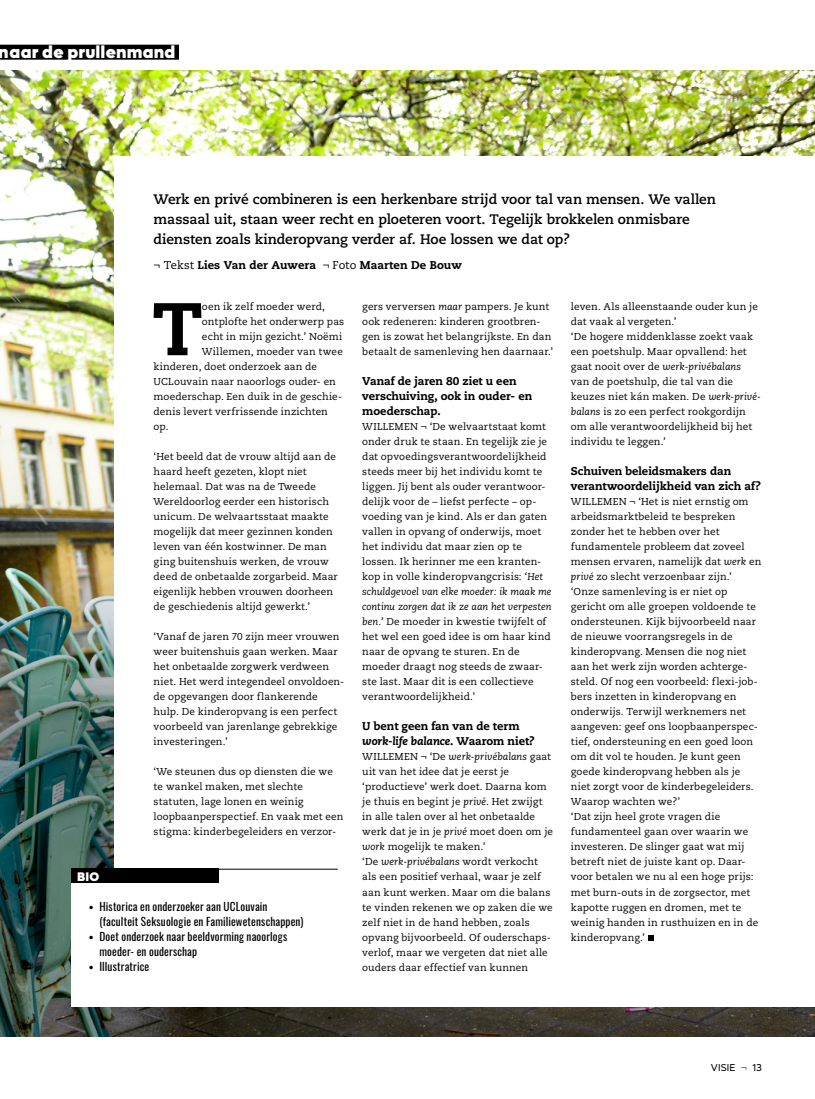
<style>
.page{position:relative;width:815px;height:1099px;background:#fff}
.page>*{position:absolute;margin:0;border:0;box-sizing:border-box;transform-origin:0 0}
.t1{font:800 74.25px "Caecilia LT Pro 85";color:#000}
.t2{font:900 17.5px "Lufga";letter-spacing:.01em;color:#fff}
.t3{font:700 13.75px/20px "Caecilia LT Pro 75";letter-spacing:-.01em;color:#000}
.t4{font:900 12.5px "Lufga";color:#fff}
.t5{font:800 11.25px/15px "Caecilia LT Pro 85";letter-spacing:-.005em;color:#000}
.t6{font:11.25px/15px "Oswald";letter-spacing:.01em;color:#000}
.t7{font:italic 800 11.25px "Caecilia LT Pro 86";letter-spacing:-.015em;color:#000}
.t8{font:10px/15px "Caecilia LT Pro 55 Roman";letter-spacing:.01em;color:#000}
.t9{font:italic 10px/15px "Caecilia LT Pro 56";color:#000}
.t10{font:10px "Lufga";letter-spacing:.015em;color:#000}
.s1{font-family:"Caecilia LT Pro 55 Roman";font-weight:400}
.s2{font-family:"Caecilia LT Pro 55 Roman";font-size:10px}
.s3{font-family:"Caecilia LT Pro 56";font-style:italic}
.s4{font-family:"Caecilia LT Pro 85";font-style:normal}
.s5{font-family:"Caecilia LT Pro 55 Roman";font-style:normal}
.s6{font-family:"Caecilia LT Pro 45";font-weight:300}
</style>
<div class="page">
<img style="left:0;top:71px;width:815px;height:965px">
<div style="left:0;top:45px;width:179px;height:15px;background:#000"></div>
<div style="left:115px;top:156px;width:700px;height:850px;background:#fff"></div>
<svg style="left:648px;top:935px;width:5px;height:5px"></svg>
<div style="left:71px;top:880px;width:274px;height:126px;background:#fff"></div>
<div style="left:71px;top:868px;width:148px;height:14px;background:#000"></div>
<hr style="left:73px;top:868px;width:265px;height:1px;background:#000">
<h2 class="t2" style="left:-1px;top:42px;width:178px">naar de prullenmand</h2>
<h3 class="t3" style="left:154px;top:189px;width:564px">Werk en privé combineren is een herkenbare strijd voor tal van mensen. We vallen massaal uit, staan weer recht en ploeteren voort. Tegelijk brokkelen onmisbare diensten zoals kinderopvang verder af. Hoe lossen we dat op?</h3>
<p class="t5" style="left:154px;top:257px;width:310px"><span class="s1">¬ Tekst</span> Lies Van der Auwera <span class="s1">¬ Foto</span> Maarten De Bouw</p>
<h1 class="t1" style="left:152px;top:278px;width:52px">T</h1>
<p class="t8" style="left:202px;top:299px;width:124px">oen ik zelf moeder werd,</p>
<p class="t8" style="left:202px;top:314px;width:144px">ontplofte het onderwerp pas</p>
<p class="t8" style="left:202px;top:329px;width:142px">echt in mijn gezicht.’ Noëmi</p>
<p class="t8" style="left:202px;top:344px;width:142px">Willemen, moeder van twee</p>
<p class="t8" style="left:154px;top:359px;width:165px">kinderen, doet onderzoek aan de</p>
<p class="t8" style="left:154px;top:374px;width:184px">UCLouvain naar naoorlogs ouder- en</p>
<p class="t8" style="left:154px;top:389px;width:190px">moederschap. Een duik in de geschie-</p>
<p class="t8" style="left:154px;top:404px;width:176px">denis levert verfrissende inzichten</p>
<p class="t8" style="left:154px;top:419px;width:16px">op.</p>
<p class="t8" style="left:154px;top:449px;width:186px">‘Het beeld dat de vrouw altijd aan de haard heeft gezeten, klopt niet helemaal. Dat was na de Tweede Wereldoorlog eerder een historisch unicum. De welvaartsstaat maakte mogelijk dat meer gezinnen konden leven van één kostwinner. De man ging buitenshuis werken, de vrouw deed de onbetaalde zorgarbeid. Maar eigenlijk hebben vrouwen doorheen de geschiedenis altijd gewerkt.’</p>
<p class="t8" style="left:154px;top:629px;width:192px">‘Vanaf de jaren 70 zijn meer vrouwen weer buitenshuis gaan werken. Maar het onbetaalde zorgwerk verdween niet. Het werd integendeel onvoldoen&shy;de opgevangen door flankerende hulp. De kinderopvang is een perfect voorbeeld van jarenlange gebrekkige investeringen.’</p>
<p class="t8" style="left:154px;top:764px;width:191px">‘We steunen dus op diensten die we te wankel maken, met slechte statuten, lage lonen en weinig loopbaanperspectief. En vaak met een stigma: kinderbegeleiders en verzor-</p>
<p class="t4" style="left:77px;top:869px;width:24px">BIO</p>
<p class="t6" style="left:100px;top:897px;width:205px;text-indent:-11px"><span class="s2">•</span> Historica en onderzoeker aan UCLouvain (faculteit Seksuologie en Familiewetenschappen)</p>
<p class="t6" style="left:100px;top:927px;width:189px;text-indent:-11px"><span class="s2">•</span> Doet onderzoek naar beeldvorming naoorlogs moeder- en ouderschap</p>
<p class="t6" style="left:89px;top:957px;width:62px"><span class="s2">•</span> Illustratrice</p>
<p class="t8" style="left:362px;top:299px;width:192px">gers verversen <span class="s3">maar</span> pampers. Je kunt ook redeneren: kinderen grootbren&shy;gen is zowat het belangrijkste. En dan betaalt de samenleving hen daarnaar.’</p>
<p class="t5" style="left:362px;top:373px;width:172px">Vanaf de jaren 80 ziet u een verschuiving, ook in ouder- en moederschap.</p>
<p class="t8" style="left:362px;top:419px;width:186px">WILLEMEN ¬ ‘De welvaartstaat komt onder druk te staan. En tegelijk zie je dat opvoedingsverantwoordelijkheid steeds meer bij het individu komt te liggen. Jij bent als ouder verantwoor&shy;delijk voor de – liefst perfecte – op&shy;voeding van je kind. Als er dan gaten vallen in opvang of onderwijs, moet het individu dat maar zien op te lossen. Ik herinner me een kranten&shy;kop in volle kinderopvangcrisis: <span class="s3">‘Het</span></p>
<p class="t9" style="left:362px;top:584px;width:191px">schuldgevoel van elke moeder: ik maak me continu zorgen dat ik ze aan het verpesten</p>
<p class="t8" style="left:362px;top:614px;width:190px"><span class="s3">ben.’</span> De moeder in kwestie twijfelt of het wel een goed idee is om haar kind naar de opvang te sturen. En de moeder draagt nog steeds de zwaar&shy;ste last. Maar dit is een collectieve verantwoordelijkheid.’</p>
<p class="t5" style="left:362px;top:718px;width:159px">U bent geen fan van de term</p>
<p class="t7" style="left:362px;top:733px;width:174px">work-life balance<span class="s4">. Waarom niet?</span></p>
<p class="t8" style="left:362px;top:749px;width:192px">WILLEMEN ¬ ‘De <span class="s3">werk-privébalans</span> gaat uit van het idee dat je eerst je ‘productieve’ werk doet. Daarna kom je thuis en begint je <span class="s3">privé</span>. Het zwijgt in alle talen over al het onbetaalde werk dat je in je <span class="s3">privé</span> moet doen om je <span class="s3">work</span> mogelijk te maken.’<br>‘De <span class="s3">werk-privébalans</span> wordt verkocht als een positief verhaal, waar je zelf aan kunt werken. Maar om die balans te vinden rekenen we op zaken die we zelf niet in de hand hebben, zoals opvang bijvoorbeeld. Of ouderschaps&shy;verlof, maar we vergeten dat niet alle ouders daar effectief van kunnen</p>
<p class="t8" style="left:571px;top:299px;width:189px">leven. Als alleenstaande ouder kun je dat vaak al vergeten.’<br>‘De hogere middenklasse zoekt vaak een poetshulp. Maar opvallend: het</p>
<p class="t9" style="left:571px;top:359px;width:172px"><span class="s5">gaat nooit over de</span> werk-privébalans</p>
<p class="t8" style="left:571px;top:374px;width:191px">van de poetshulp, die tal van die keuzes niet kán maken. De <span class="s3">werk-privé&shy;balans</span> is zo een perfect rookgordijn om alle verantwoordelijkheid bij het individu te leggen.’</p>
<p class="t5" style="left:571px;top:463px;width:191px">Schuiven beleidsmakers dan verantwoordelijkheid van zich af?</p>
<p class="t8" style="left:571px;top:494px;width:192px">WILLEMEN ¬ ‘Het is niet ernstig om arbeidsmarktbeleid te bespreken zonder het te hebben over het fundamentele probleem dat zoveel mensen ervaren, namelijk dat <span class="s3">werk</span> en <span class="s3">privé</span> zo slecht verzoenbaar zijn.’ ‘Onze samenleving is er niet op gericht om alle groepen voldoende te ondersteunen. Kijk bijvoorbeeld naar de nieuwe voorrangsregels in de kinderopvang. Mensen die nog niet aan het werk zijn worden achterge&shy;steld. Of nog een voorbeeld: flexi-job&shy;bers inzetten in kinderopvang en onderwijs. Terwijl werknemers net aangeven: geef ons loopbaanperspec&shy;tief, ondersteuning en een goed loon om dit vol te houden. Je kunt geen goede kinderopvang hebben als je niet zorgt voor de kinderbegeleiders.<br>Waarop wachten we?’<br>‘Dat zijn heel grote vragen die fundamenteel gaan over waarin we investeren. De slinger gaat wat mij betreft niet de juiste kant op. Daar&shy;voor betalen we nu al een hoge prijs: met burn-outs in de zorgsector, met kapotte ruggen en dromen, met te weinig handen in rusthuizen en in de kinderopvang.’</p>
<p class="t10" style="left:711px;top:1062px;width:52px">VISIE <span class="s6">¬</span> 13</p>
</div>
